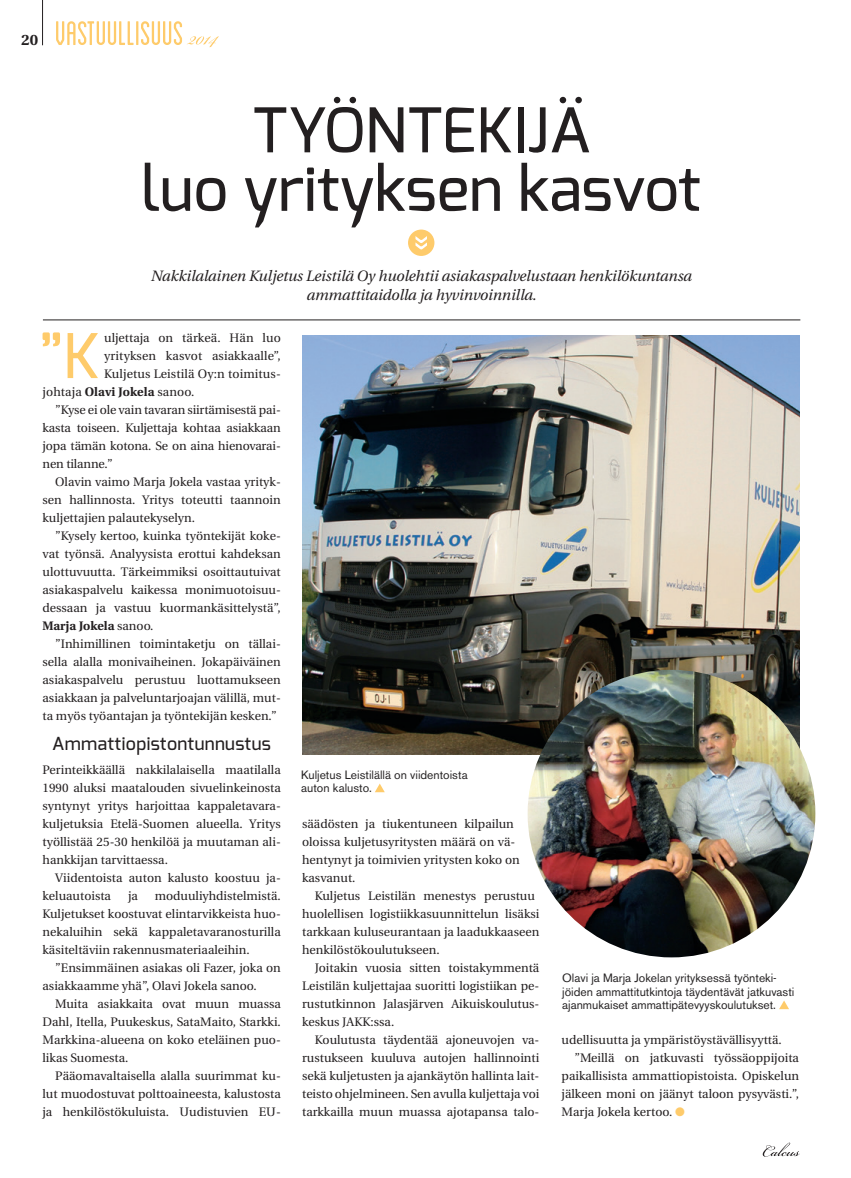
<style>
.page{position:relative;width:851px;height:1178px;background:#fff}
.page>*{position:absolute;margin:0;border:0;box-sizing:border-box;transform-origin:0 0}
.MD_otsikko{font:500 61.5px "Exo";color:#231f20}
.Leipis{font:500 61.5px "Exo";color:#fecb6b}
.MD_väliotsikko{font:500 18px "Exo";letter-spacing:.02em;color:#231f20}
.MD_ingressi{font:italic 15px "Utopia";letter-spacing:-.01em;color:#231f20}
.t1{font:700 15px "Utopia";color:#231f20}
.Leipis-2{font:12.3px/18px "Utopia";color:#231f20;text-align:justify}
.MD_kuvateksti{font:12px/13.5px "Akzidenz Grotesk BE";color:#262324}
.s1{font-weight:700}
.s2{color:#fecb6b}
</style>
<div class="page">
<svg style="left:762px;top:1142px;width:37px;height:15px"></svg>
<hr style="left:42px;top:0;width:1px;height:45px;background:#231f20">
<svg style="left:56px;top:21px;width:163px;height:26px"></svg>
<img style="left:302px;top:336px;width:497px;height:418px">
<svg style="left:375px;top:783px;width:10px;height:9px"></svg>
<svg style="left:779px;top:1000px;width:10px;height:9px"></svg>
<img style="left:527px;top:670px;width:288px;height:287px;border-radius:144px">
<hr style="left:43px;top:319px;width:757px;height:1px;background:#231f20">
<div style="left:408px;top:230px;width:26px;height:26px;background:#fecb6b;border-radius:50%"></div>
<svg style="left:415px;top:236px;width:12px;height:14px"></svg>
<p class="t1" style="left:21px;top:32px;width:18px">20</p>
<p class="MD_otsikko" style="left:252px;top:91px;width:340px">TYÖNTEKIJÄ</p>
<p class="MD_otsikko" style="left:141px;top:149px;width:561px">luo yrityksen kasvot</p>
<p class="MD_ingressi" style="left:151px;top:268px;width:542px">Nakkilalainen Kuljetus Leistilä Oy huolehtii asiakaspalvelustaan henkilökuntansa</p>
<p class="MD_ingressi" style="left:307px;top:287px;width:231px">ammattitaidolla ja hyvinvoinnilla.</p>
<p class="Leipis" style="left:38px;top:316px;width:63px">”K</p>
<p class="Leipis-2" style="left:104px;top:329px;width:178px">uljettaja on tärkeä. Hän luo</p>
<p class="Leipis-2" style="left:104px;top:347px;width:178px">yrityksen kasvot asiakkaalle”,</p>
<p class="Leipis-2" style="left:104px;top:365px;width:178px">Kuljetus Leistilä Oy:n toimitus-</p>
<p class="Leipis-2" style="left:43px;top:383px;width:153px">johtaja <span class="s1">Olavi Jokela</span> sanoo.</p>
<p class="Leipis-2" style="left:43px;top:401px;width:240px;text-indent:13px">”Kyse ei ole vain tavaran siirtämisestä pai&shy;kasta toiseen. Kuljettaja kohtaa asiakkaan jopa tämän kotona. Se on aina hienovarai&shy;nen tilanne.”</p>
<p class="Leipis-2" style="left:43px;top:473px;width:240px;text-indent:13px">Olavin vaimo Marja Jokela vastaa yrityk&shy;sen hallinnosta. Yritys toteutti taannoin kuljettajien palautekyselyn.</p>
<p class="Leipis-2" style="left:43px;top:527px;width:240px;text-indent:13px">”Kysely kertoo, kuinka työntekijät koke&shy;vat työnsä. Analyysista erottui kahdeksan ulottuvuutta. Tärkeimmiksi osoittautuivat asiakaspalvelu kaikessa monimuotoisuu&shy;dessaan ja vastuu kuormankäsittelystä”, <span class="s1">Marja Jokela</span> sanoo.</p>
<p class="Leipis-2" style="left:43px;top:635px;width:240px;text-indent:13px">”Inhimillinen toimintaketju on tällai&shy;sella alalla monivaiheinen. Jokapäiväinen asiakaspalvelu perustuu luottamukseen asiakkaan ja palveluntarjoajan välillä, mut&shy;ta myös työantajan ja työntekijän kesken.”</p>
<p class="MD_väliotsikko" style="left:52px;top:732px;width:220px">Ammattiopistontunnustus</p>
<p class="Leipis-2" style="left:43px;top:761px;width:240px">Perinteikkäällä nakkilalaisella maatilalla 1990 aluksi maatalouden sivuelinkeinosta syntynyt yritys harjoittaa kappaletavara&shy;kuljetuksia Etelä-Suomen alueella. Yritys työllistää 25-30 henkilöä ja muutaman ali&shy;hankkijan tarvittaessa.</p>
<p class="Leipis-2" style="left:43px;top:869px;width:240px;text-indent:13px">Viidentoista auton kalusto koostuu ja&shy;keluautoista</p>
<p class="Leipis-2" style="left:43px;top:887px;width:240px;text-indent:112px">moduuliyhdistelmistä.<br>Kuljetukset koostuvat elintarvikkeista huo&shy;nekaluihin sekä kappaletavaranosturilla käsiteltäviin rakennusmateriaaleihin.</p>
<p class="Leipis-2" style="left:43px;top:959px;width:240px;text-indent:13px">”Ensimmäinen asiakas oli Fazer, joka on asiakkaamme yhä”, Olavi Jokela sanoo.</p>
<p class="Leipis-2" style="left:43px;top:995px;width:240px;text-indent:13px">Muita asiakkaita ovat muun muassa Dahl, Itella, Puukeskus, SataMaito, Starkki.<br>Markkina-alueena on koko eteläinen puo&shy;likas Suomesta.</p>
<p class="Leipis-2" style="left:43px;top:1067px;width:240px;text-indent:13px">Pääomavaltaisella alalla suurimmat ku&shy;lut muodostuvat polttoaineesta, kalustosta ja henkilöstökuluista. Uudistuvien EU-</p>
<p class="Leipis-2" style="left:128px;top:887px;width:11px">ja</p>
<p class="MD_kuvateksti" style="left:301px;top:768px;width:168px">Kuljetus Leistilällä on viidentoista</p>
<p class="MD_kuvateksti" style="left:301px;top:781px;width:72px">auton kalusto.</p>
<p class="Leipis-2" style="left:302px;top:815px;width:219px;text-align:left">säädösten ja tiukentuneen kilpailun oloissa kuljetusyritysten määrä on vä&shy;hentynyt ja toimivien yritysten koko on kasvanut.</p>
<p class="Leipis-2" style="left:302px;top:887px;width:239px;text-align:left;text-indent:13px">Kuljetus Leistilän menestys perustuu huolellisen logistiikkasuunnittelun lisäksi tarkkaan kuluseurantaan ja laadukkaaseen henkilöstökoulutukseen.</p>
<p class="Leipis-2" style="left:302px;top:959px;width:239px;text-indent:13px">Joitakin vuosia sitten toistakymmentä Leistilän kuljettajaa suoritti logistiikan pe&shy;rustutkinnon Jalasjärven Aikuiskoulutus&shy;keskus JAKK:ssa.</p>
<p class="Leipis-2" style="left:302px;top:1031px;width:239px;text-indent:13px">Koulutusta täydentää ajoneuvojen va&shy;rustukseen kuuluva autojen hallinnointi sekä kuljetusten ja ajankäytön hallinta lait&shy;teisto ohjelmineen. Sen avulla kuljettaja voi tarkkailla muun muassa ajotapansa talo-</p>
<p class="Leipis-2" style="left:561px;top:1031px;width:222px">udellisuutta ja ympäristöystävällisyyttä.</p>
<p class="MD_kuvateksti" style="left:562px;top:971px;width:234px">Olavi ja Marja Jokelan yrityksessä työnteki&shy;jöiden ammattitutkintoja täydentävät jatkuvasti ajanmukaiset ammattipätevyyskoulutukset.</p>
<p class="Leipis-2" style="left:561px;top:1049px;width:239px;text-indent:13px">”Meillä on jatkuvasti työssäoppijoita paikallisista ammattiopistoista. Opiskelun jälkeen moni on jäänyt taloon pysyvästi.”, Marja Jokela kertoo. <span class="s2">●</span></p>
</div>
